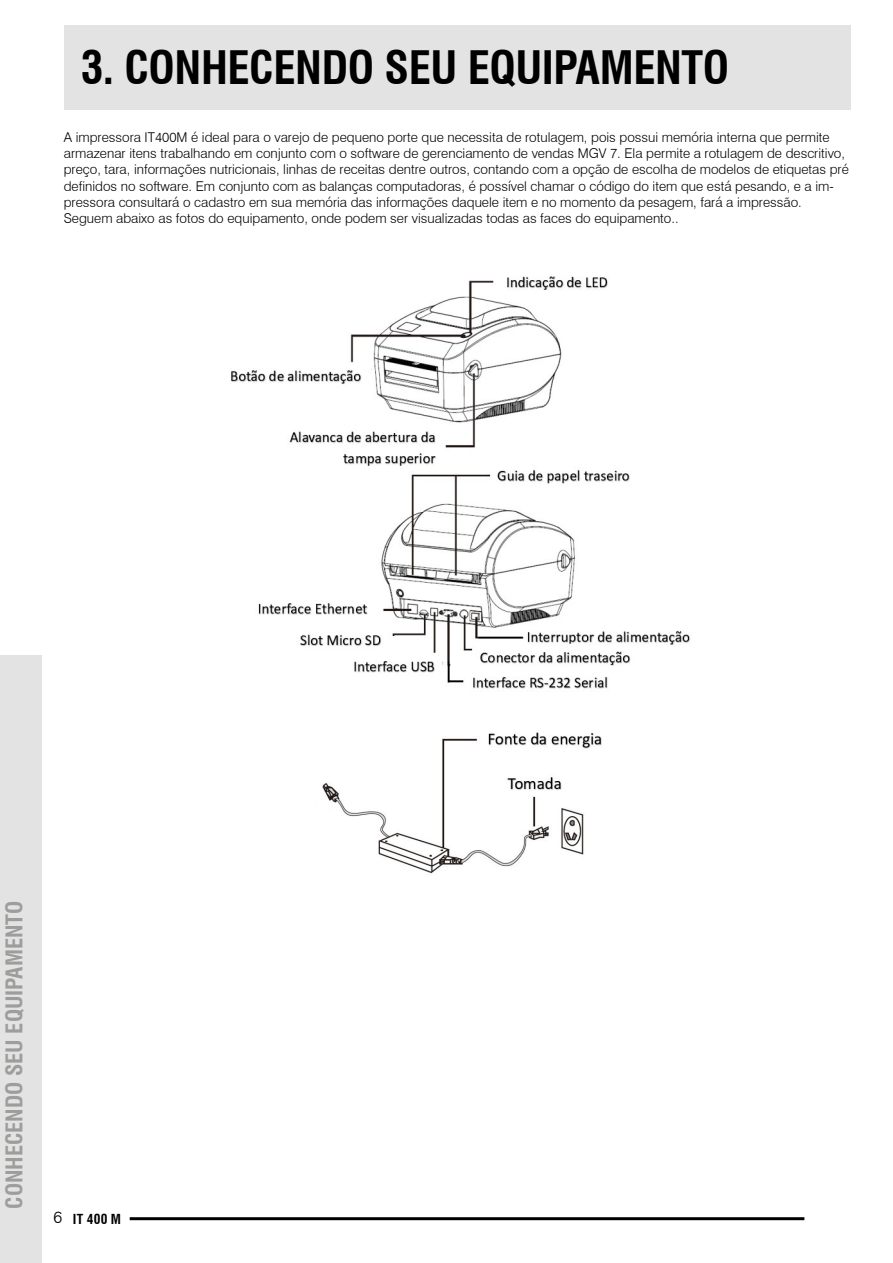
<style>
.page{position:relative;width:893px;height:1263px;background:#fff}
.page>*{position:absolute;margin:0;border:0;box-sizing:border-box;transform-origin:0 0}
.t1{font:700 condensed 45px "Swiss 721 BT";letter-spacing:-.01em;color:#000}
.t2{font:700 condensed 22.5px "Swiss 721 BT";color:#9d9d9c}
.t3{font:300 16.5px "Swiss 721 BT";color:#000}
.t4{font:300 13.5px/16.2px "Swiss 721 BT";color:#000}
.t5{font:700 condensed 13.5px "Swiss 721 BT";color:#000}
</style>
<div class="page">
<div style="left:64px;top:26px;width:786px;height:84px;background:#e3e3e3"></div>
<div style="left:0;top:655px;width:41px;height:608px;background:#e3e3e3"></div>
<hr style="left:130px;top:1217px;width:674px;height:3px;background:#000">
<img style="left:231px;top:276px;width:459px;height:413px">
<img style="left:322px;top:732px;width:280px;height:142px">
<h1 class="t1" style="left:81px;top:41px;width:650px">3. CONHECENDO SEU EQUIPAMENTO</h1>
<p class="t4" style="left:64px;top:129px;width:787px">A impressora IT400M é ideal para o varejo de pequeno porte que necessita de rotulagem, pois possui memória interna que permite armazenar itens trabalhando em conjunto com o software de gerenciamento de vendas MGV 7. Ela permite a rotulagem de descritivo, preço, tara, informações nutricionais, linhas de receitas dentre outros, contando com a opção de escolha de modelos de etiquetas pré definidos no software. Em conjunto com as balanças computadoras, é possível chamar o código do item que está pesando, e a im&shy;pressora consultará o cadastro em sua memória das informações daquele item e no momento da pesagem, fará a impressão.<br>Seguem abaixo as fotos do equipamento, onde podem ser visualizadas todas as faces do equipamento..</p>
<h2 class="t2" style="left:1px;top:1208px;width:309px;rotate:-90deg">CONHECENDO SEU EQUIPAMENTO</h2>
<p class="t3" style="left:54px;top:1207px;width:10px">6</p>
<p class="t5" style="left:73px;top:1210px;width:50px">IT 400 M</p>
</div>
